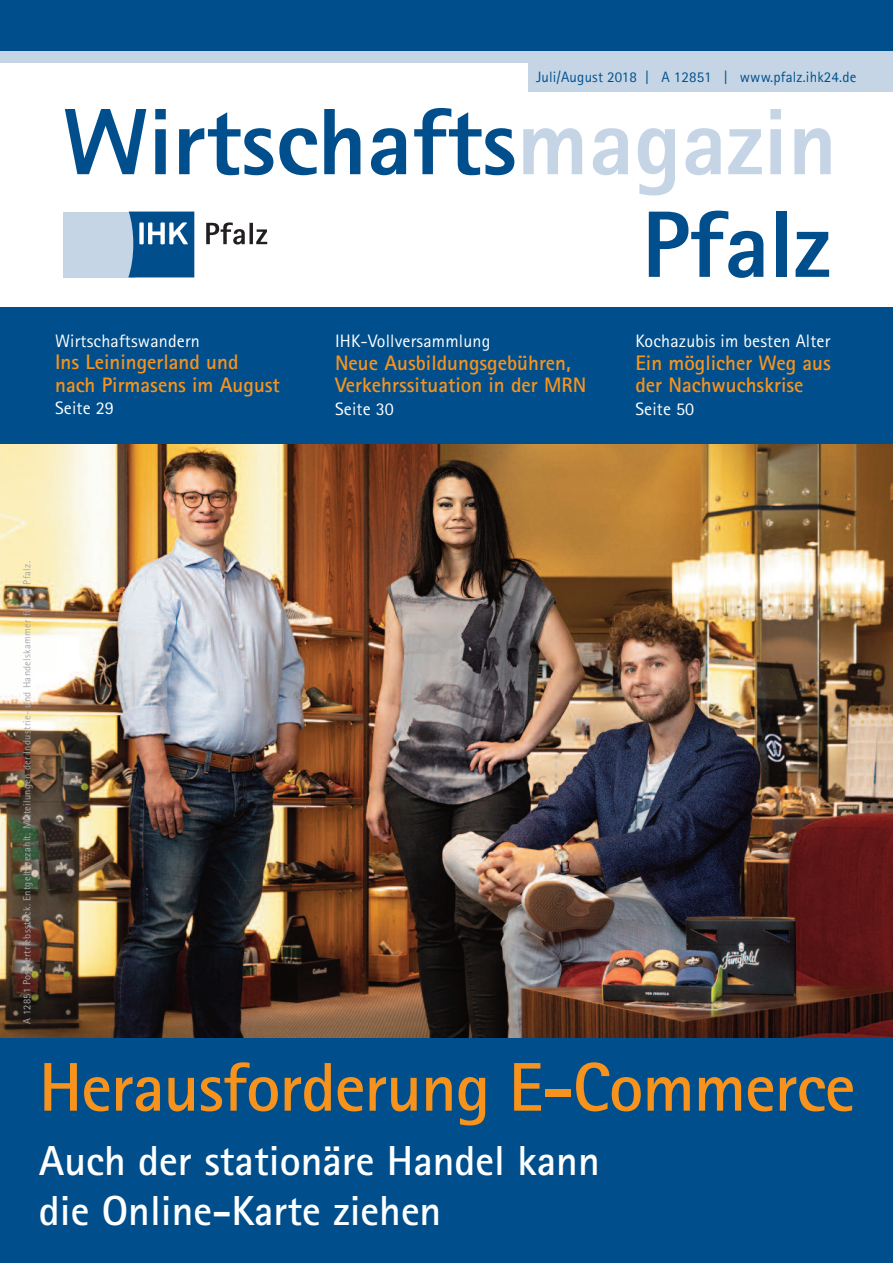
<style>
.page{position:relative;width:893px;height:1263px;background:#fff}
.page>*{position:absolute;margin:0;border:0;box-sizing:border-box;transform-origin:0 0}
.t1{font:800 94.5px/102.6px "Rotis Sans Serif";color:#004f8c;text-align:right}
.t2{font:700 69px "Rotis Sans Serif";letter-spacing:-.015em;color:#f7931d}
.t3{font:700 42px/50.4px "Rotis Sans Serif";color:#fff}
.t4{font:700 21px/22.5px "Rotis Sans Serif";color:#f7931d}
.t5{font:18px "Rotis Sans Serif";letter-spacing:.01em;color:#fff}
.t6{font:15px "Rotis Sans Serif";letter-spacing:.01em;color:#004f8c}
.t7{font:10.5px "Rotis Sans Serif";letter-spacing:.025em;color:#a8a9ad}
.s1{color:#c5d5e5}
</style>
<div class="page">
<img style="left:0;top:444px;width:893px;height:594px">
<div style="left:528px;top:0;width:365px;height:92px;background:#c5d5e5"></div>
<div style="left:0;top:0;width:893px;height:63px;background:#c5d5e5"></div>
<div style="left:0;top:0;width:893px;height:51px;background:#004f8c"></div>
<div style="left:0;top:308px;width:893px;height:136px;background:#004f8c"></div>
<div style="left:0;top:1038px;width:893px;height:225px;background:#004f8c"></div>
<div style="left:63px;top:212px;width:72px;height:65px;background:#c5d5e5"></div>
<svg style="left:128px;top:212px;width:66px;height:65px;background:#2a6c9f"></svg>
<svg style="left:206px;top:222px;width:39px;height:23px"></svg>
<svg style="left:249px;top:223px;width:4px;height:21px"></svg>
<svg style="left:256px;top:229px;width:11px;height:15px"></svg>
<p class="t6" style="left:536px;top:71px;width:322px">Juli/August 2018 | A 12851 | www.pfalz.ihk24.de</p>
<p class="t1" style="left:63px;top:100px;width:776px">Wirtschafts<span class="s1">magazin<br></span>Pfalz</p>
<p class="t5" style="left:55px;top:334px;width:146px">Wirtschaftswandern</p>
<p class="t4" style="left:55px;top:353px;width:226px">Ins Leiningerland und nach Pirmasens im August</p>
<p class="t5" style="left:55px;top:402px;width:60px">Seite 29</p>
<p class="t5" style="left:335px;top:335px;width:157px">IHK-Vollversammlung</p>
<p class="t4" style="left:335px;top:354px;width:253px">Neue Ausbildungsgebühren,<br>Verkehrssituation in der MRN</p>
<p class="t5" style="left:335px;top:403px;width:60px">Seite 30</p>
<p class="t5" style="left:635px;top:335px;width:196px">Kochazubis im besten Alter</p>
<p class="t4" style="left:635px;top:353px;width:197px">Ein möglicher Weg aus der Nachwuchskrise</p>
<p class="t5" style="left:635px;top:402px;width:60px">Seite 50</p>
<p class="t7" style="left:23px;top:1024px;width:464px;rotate:-90deg">A 12851 Postvertriebsstück. Entgelt bezahlt. Mitteilungen der Industrie- und Handelskammer für die Pfalz.</p>
<p class="t2" style="left:39px;top:1063px;width:818px">Herausforderung E-Commerce</p>
<p class="t3" style="left:39px;top:1140px;width:562px">Auch der stationäre Handel kann die Online-Karte ziehen</p>
</div>
